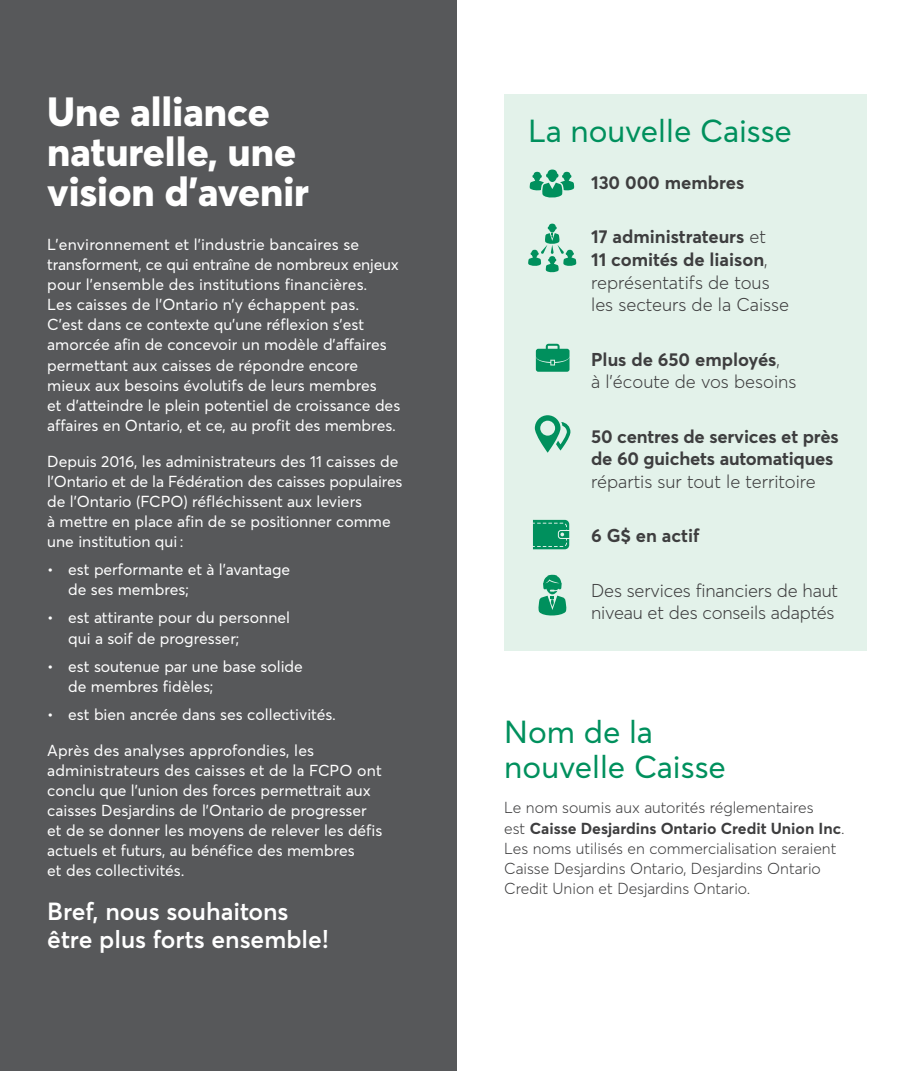
<style>
.page{position:relative;width:914px;height:1071px;background:#fff}
.page>*{position:absolute;margin:0;border:0;box-sizing:border-box;transform-origin:0 0}
.t1{font:800 40.25px/40.2px "Averta";color:#fff}
.t2{font:31.5px/35px "Averta";color:#00905d}
.t3{font:600 24.5px/28px "Averta";color:#fff}
.Faits_saillants{font:300 18.38px/22.8px "Averta";letter-spacing:-.01em;color:#3e3e3f}
.Faits_saillants-2{font:700 18.38px/22.8px "Averta";letter-spacing:-.01em;color:#3e3e3f}
.t4{font:15.75px/20.1px "Averta";color:#fff}
.t5{font:300 15.75px/20.1px "Averta";color:#3e3e3f}
.s1{font-weight:700}
.s2{font-weight:300}
</style>
<div class="page">
<div style="left:0;top:0;width:457px;height:1071px;background:#57585a"></div>
<div style="left:504px;top:94px;width:362px;height:557px;background:#e3f2ea"></div>
<svg style="left:529px;top:170px;width:45px;height:28px"></svg>
<svg style="left:528px;top:224px;width:48px;height:48px"></svg>
<svg style="left:536px;top:344px;width:33px;height:28px"></svg>
<svg style="left:535px;top:415px;width:35px;height:38px"></svg>
<svg style="left:533px;top:520px;width:36px;height:29px"></svg>
<svg style="left:538px;top:575px;width:28px;height:41px"></svg>
<h2 class="t1" style="left:47px;top:91px;width:263px">Une alliance naturelle, une vision d’avenir</h2>
<p class="t4" style="left:47px;top:234px;width:354px">L’environnement et l’industrie bancaires se transforment, ce qui entraîne de nombreux enjeux pour l’ensemble des institutions financières.<br>Les caisses de l’Ontario n’y échappent pas.<br>C’est dans ce contexte qu’une réflexion s’est amorcée afin de concevoir un modèle d’affaires permettant aux caisses de répondre encore mieux aux besoins évolutifs de leurs membres<br>et d’atteindre le plein potentiel de croissance des affaires en Ontario, et ce, au profit des membres.</p>
<p class="t4" style="left:47px;top:451px;width:357px">Depuis 2016, les administrateurs des 11 caisses de l’Ontario et de la Fédération des caisses populaires de l’Ontario (FCPO) réfléchissent aux leviers<br>à mettre en place afin de se positionner comme une institution qui :</p>
<p class="t4" style="left:68px;top:560px;width:223px;text-indent:-21px">• est performante et à l’avantage de ses membres;</p>
<p class="t4" style="left:68px;top:608px;width:223px;text-indent:-21px">• est attirante pour du personnel qui a soif de progresser;</p>
<p class="t4" style="left:68px;top:656px;width:236px;text-indent:-21px">• est soutenue par une base solide de membres fidèles;</p>
<p class="t4" style="left:47px;top:704px;width:290px">• est bien ancrée dans ses collectivités.</p>
<p class="t4" style="left:47px;top:740px;width:336px">Après des analyses approfondies, les administrateurs des caisses et de la FCPO ont conclu que l’union des forces permettrait aux caisses Desjardins de l’Ontario de progresser et de se donner les moyens de relever les défis actuels et futurs, au bénéfice des membres<br>et des collectivités.</p>
<h4 class="t3" style="left:47px;top:897px;width:283px">Bref, nous souhaitons être plus forts ensemble!</h4>
<h3 class="t2" style="left:528px;top:114px;width:265px">La nouvelle Caisse</h3>
<p class="Faits_saillants-2" style="left:591px;top:171px;width:155px">130 000 membres</p>
<p class="Faits_saillants" style="left:591px;top:225px;width:199px"><span class="s1">17 administrateurs</span> et<br><span class="s1">11 comités de liaison</span>, représentatifs de tous les secteurs de la Caisse</p>
<p class="Faits_saillants" style="left:591px;top:348px;width:207px"><span class="s1">Plus de 650 employés</span>,<br>à l’écoute de vos besoins</p>
<p class="Faits_saillants-2" style="left:591px;top:424px;width:249px">50 centres de services et près de 60 guichets automatiques <span class="s2">répartis sur tout le territoire</span></p>
<p class="Faits_saillants-2" style="left:591px;top:524px;width:110px">6 G$ en actif</p>
<p class="Faits_saillants" style="left:591px;top:579px;width:248px">Des services financiers de haut niveau et des conseils adaptés</p>
<h3 class="t2" style="left:504px;top:714px;width:223px">Nom de la nouvelle Caisse</h3>
<p class="t5" style="left:504px;top:798px;width:342px">Le nom soumis aux autorités réglementaires<br>est <span class="s1">Caisse Desjardins Ontario Credit Union Inc</span>.<br>Les noms utilisés en commercialisation seraient Caisse Desjardins Ontario, Desjardins Ontario Credit Union et Desjardins Ontario.</p>
</div>
